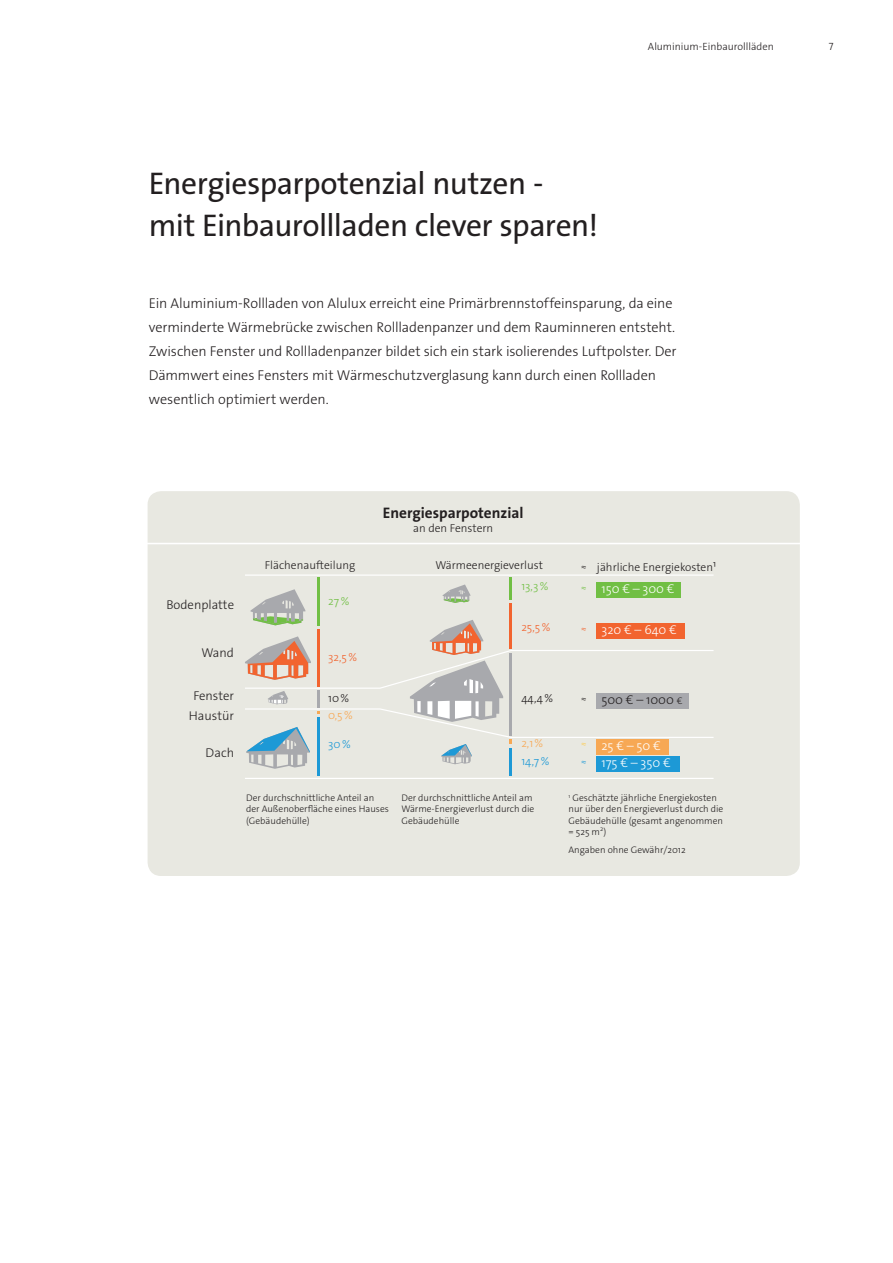
<style>
.page{position:relative;width:893px;height:1263px;background:#fff}
.page>*{position:absolute;margin:0;border:0;box-sizing:border-box;transform-origin:0 0}
.t1{font:31.5px "The Sans Os F";letter-spacing:-.015em;color:#231f20}
.t2{font:700 15.3px "The Sans Os F";color:#231f20}
.t3{font:300 14.25px/24px "The Sans Os F";letter-spacing:-.01em;color:#231f20}
.t4{font:300 12.75px "The Sans Os F";color:#231f20}
.t5{font:300 12.75px "The Sans Os F";color:#fff}
.t6{font:300 11.55px "The Sans Os F";color:#231f20}
.t7{font:300 11.55px "The Sans Os F";color:#f2642f}
.t8{font:300 11.55px "The Sans Os F";color:#71bf44}
.t9{font:300 11.55px "The Sans Os F";color:#f7a854}
.t10{font:300 11.55px "The Sans Os F";color:#1d99d6}
.t11{font:300 10.5px "The Sans Os F";letter-spacing:-.005em;color:#231f20}
.t12{font:300 9.6px/11.4px "The Sans Os F";color:#231f20}
.t13{font:300 9.6px "The Sans Os F";color:#71bf44}
.t14{font:300 9.6px "The Sans Os F";color:#f2642f}
.t15{font:300 9.6px "The Sans Os F";color:#fecc4e}
.t16{font:300 9.6px "The Sans Os F";color:#1d99d6}
.s1{font-size:9.6px}
</style>
<div class="page">
<div style="left:148px;top:491px;width:652px;height:385px;background:#e8e8e1;border-radius:14px"></div>
<hr style="left:132px;top:543px;width:673px;height:1px;background:#fff">
<hr style="left:317px;top:717px;width:3px;height:59px;background:#1d99d6">
<hr style="left:317px;top:577px;width:3px;height:49px;background:#71bf44">
<hr style="left:509px;top:748px;width:3px;height:28px;background:#1d99d6">
<hr style="left:509px;top:577px;width:3px;height:23px;background:#71bf44">
<svg style="left:245px;top:584px;width:469px;height:185px"></svg>
<hr style="left:245px;top:778px;width:469px;height:1px;background:#fff">
<hr style="left:245px;top:574px;width:469px;height:2px;background:#fff">
<div style="left:597px;top:582px;width:84px;height:16px;background:#71bf44"></div>
<div style="left:597px;top:623px;width:88px;height:16px;background:#f2642f"></div>
<div style="left:597px;top:693px;width:92px;height:16px;background:#a8a9ad"></div>
<div style="left:597px;top:739px;width:72px;height:16px;background:#f7a854"></div>
<div style="left:597px;top:756px;width:83px;height:16px;background:#1d99d6"></div>
<p class="t1" style="left:149px;top:163px;width:396px">Energiesparpotenzial nutzen -</p>
<p class="t1" style="left:149px;top:205px;width:451px">mit Einbaurollladen clever sparen!</p>
<p class="t11" style="left:648px;top:40px;width:128px">Aluminium-Einbaurollläden</p>
<p class="t11" style="left:829px;top:40px;width:6px">7</p>
<p class="t3" style="left:149px;top:292px;width:525px">Ein Aluminium-Rollladen von Alulux erreicht eine Primärbrennstoffeinsparung, da eine</p>
<p class="t3" style="left:149px;top:316px;width:528px">verminderte Wärmebrücke zwischen Rollladenpanzer und dem Rauminneren entsteht.</p>
<p class="t3" style="left:149px;top:340px;width:529px">Zwischen Fenster und Rollladenpanzer bildet sich ein stark isolierendes Luftpolster. Der<br>Dämmwert eines Fensters mit Wärmeschutzverglasung kann durch einen Rollladen</p>
<p class="t3" style="left:149px;top:388px;width:181px">wesentlich optimiert werden.</p>
<p class="t2" style="left:383px;top:503px;width:142px">Energiesparpotenzial</p>
<p class="t6" style="left:413px;top:521px;width:82px">an den Fenstern</p>
<p class="t4" style="left:166px;top:596px;width:69px">Bodenplatte</p>
<p class="t4" style="left:202px;top:644px;width:34px">Wand</p>
<p class="t4" style="left:193px;top:687px;width:42px">Fenster</p>
<p class="t4" style="left:189px;top:708px;width:47px">Haustür</p>
<p class="t4" style="left:206px;top:745px;width:30px">Dach</p>
<p class="t6" style="left:265px;top:558px;width:92px">Flächenaufteilung</p>
<p class="t6" style="left:435px;top:558px;width:109px">Wärmeenergieverlust</p>
<p class="t6" style="left:597px;top:560px;width:121px">jährliche Energiekosten¹</p>
<p class="t12" style="left:581px;top:561px;width:7px">≈</p>
<p class="t8" style="left:328px;top:594px;width:23px">27%</p>
<p class="t7" style="left:328px;top:650px;width:30px">32,5%</p>
<p class="t6" style="left:328px;top:690px;width:23px">10%</p>
<p class="t9" style="left:328px;top:708px;width:26px">0,5%</p>
<p class="t10" style="left:328px;top:737px;width:24px">30%</p>
<p class="t8" style="left:521px;top:579px;width:28px">13,3%</p>
<p class="t13" style="left:581px;top:581px;width:7px">≈</p>
<p class="t5" style="left:601px;top:581px;width:75px">150 € – 300 €</p>
<p class="t7" style="left:521px;top:620px;width:31px">25,5%</p>
<p class="t14" style="left:581px;top:622px;width:7px">≈</p>
<p class="t5" style="left:601px;top:622px;width:77px">320 € – 640 €</p>
<p class="t6" style="left:521px;top:690px;width:33px">44,4%</p>
<p class="t12" style="left:581px;top:693px;width:7px">≈</p>
<p class="t4" style="left:601px;top:692px;width:83px">500 € – 1000 <span class="s1">€</span></p>
<p class="t9" style="left:521px;top:736px;width:23px">2,1%</p>
<p class="t15" style="left:581px;top:738px;width:7px">≈</p>
<p class="t5" style="left:601px;top:737px;width:61px">25 € – 50 €</p>
<p class="t10" style="left:521px;top:753px;width:29px">14,7%</p>
<p class="t16" style="left:581px;top:756px;width:7px">≈</p>
<p class="t5" style="left:601px;top:755px;width:71px">175 € – 350 €</p>
<p class="t12" style="left:246px;top:792px;width:144px">Der durchschnittliche Anteil an der Außenoberfläche eines Hauses (Gebäudehülle)</p>
<p class="t12" style="left:401px;top:792px;width:134px">Der durchschnittliche Anteil am<br>Wärme-Energieverlust durch die<br>Gebäudehülle</p>
<p class="t12" style="left:569px;top:792px;width:156px"><sup>1</sup> Geschätzte jährliche Energiekosten nur über den Energieverlust durch die<br>Gebäudehülle (gesamt angenommen = 525 m<sup>2</sup>)</p>
<p class="t12" style="left:568px;top:844px;width:119px">Angaben ohne Gewähr/2012</p>
</div>
